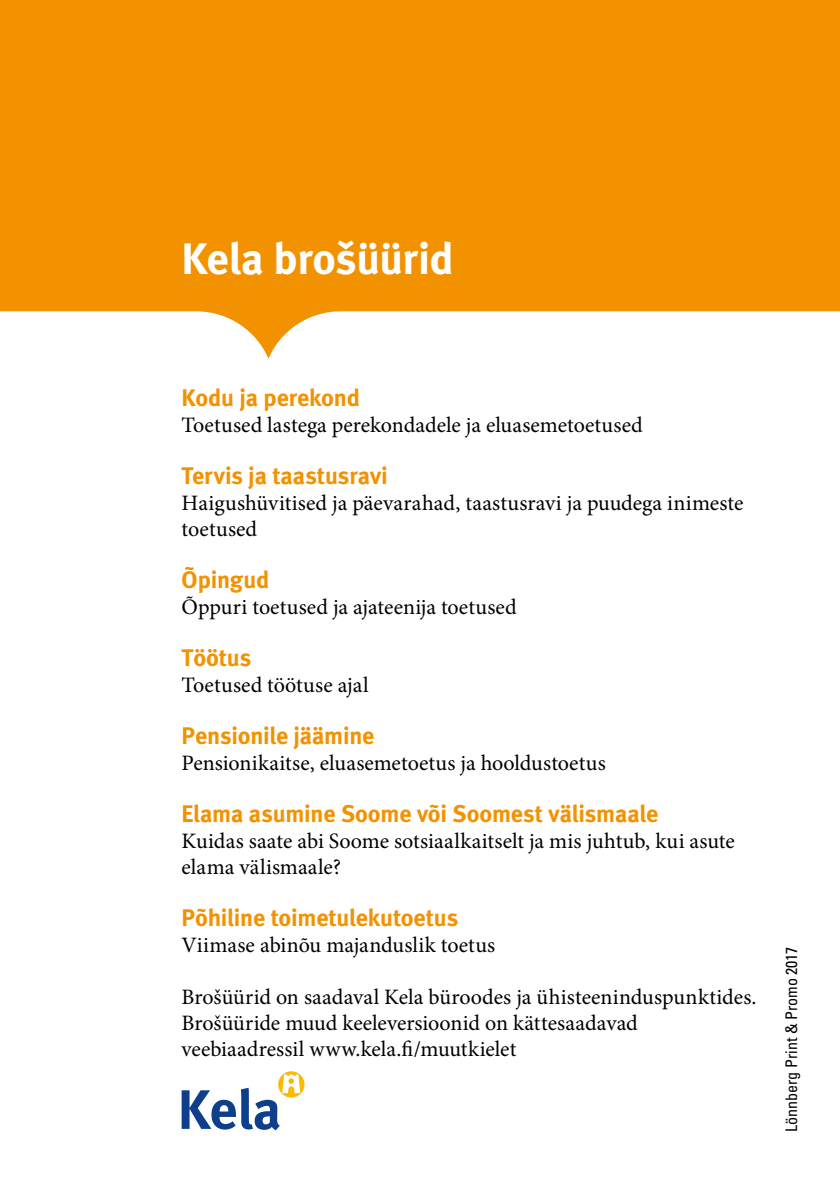
<style>
.page{position:relative;width:840px;height:1191px;background:#fff}
.page>*{position:absolute;margin:0;border:0;box-sizing:border-box;transform-origin:0 0}
.t1{font:700 44px "Meta";letter-spacing:-.01em;color:#fff}
.t2{font:700 24px "Meta";letter-spacing:-.005em;color:#f39200}
.t3{font:22px/26px "Minion Pro";letter-spacing:.005em;color:#000}
.t4{font:condensed 16px "Univers";color:#000}
</style>
<div class="page">
<svg style="left:181px;top:1071px;width:123px;height:59px"></svg>
<svg style="left:0;top:0;width:839px;height:359px;background:#f49f20"></svg>
<h1 class="t1" style="left:181px;top:231px;width:273px">Kela brošüürid</h1>
<p class="t2" style="left:181px;top:383px;width:180px">Kodu ja perekond</p>
<p class="t3" style="left:181px;top:412px;width:462px">Toetused lastega perekondadele ja eluasemetoetused</p>
<p class="t2" style="left:181px;top:461px;width:208px">Tervis ja taastusravi</p>
<p class="t3" style="left:181px;top:490px;width:563px">Haigushüvitised ja päevarahad, taastusravi ja puudega inimeste toetused</p>
<p class="t2" style="left:181px;top:565px;width:89px">Õpingud</p>
<p class="t3" style="left:181px;top:594px;width:336px">Õppuri toetused ja ajateenija toetused</p>
<p class="t2" style="left:181px;top:643px;width:71px">Töötus</p>
<p class="t3" style="left:181px;top:672px;width:188px">Toetused töötuse ajal</p>
<p class="t2" style="left:181px;top:721px;width:194px">Pensionile jäämine</p>
<p class="t3" style="left:181px;top:750px;width:425px">Pensionikaitse, eluasemetoetus ja hooldustoetus</p>
<p class="t2" style="left:181px;top:799px;width:478px">Elama asumine Soome või Soomest välismaale</p>
<p class="t3" style="left:181px;top:828px;width:554px">Kuidas saate abi Soome sotsiaalkaitselt ja mis juhtub, kui asute elama välismaale?</p>
<p class="t2" style="left:181px;top:903px;width:278px">Põhiline toimetulekutoetus</p>
<p class="t3" style="left:181px;top:932px;width:315px">Viimase abinõu majanduslik toetus</p>
<p class="t3" style="left:181px;top:984px;width:576px">Brošüürid on saadaval Kela büroodes ja ühisteeninduspunktides.<br>Brošüüride muud keeleversioonid on kättesaadavad veebiaadressil www.kela.fi/muutkielet</p>
<p class="t4" style="left:780px;top:1132px;width:187px;rotate:-90deg">Lönnberg Print &amp; Promo 2017</p>
</div>
